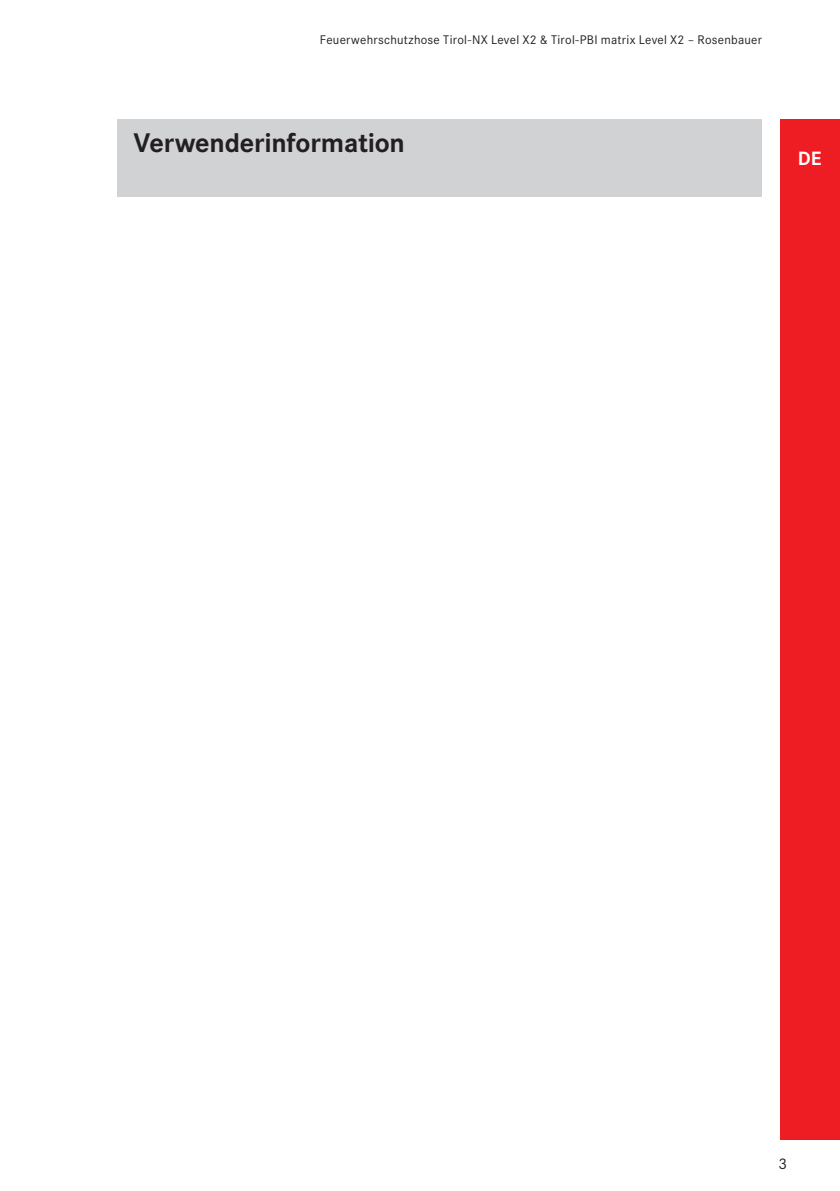
<style>
.page{position:relative;width:840px;height:1191px;background:#fff}
.page>*{position:absolute;margin:0;border:0;box-sizing:border-box;transform-origin:0 0}
.t1{font:700 28px "Corporate S";letter-spacing:-.01em;color:#231f20}
.t2{font:700 20px "Corporate S";color:#fff}
.t3{font:16px "Corporate S";color:#231f20}
.t4{font:13px "Corporate S";letter-spacing:.02em;color:#231f20}
</style>
<div class="page">
<div style="left:118px;top:119px;width:643px;height:77px;background:#d1d2d4"></div>
<div style="left:779px;top:119px;width:60px;height:1021px;background:#ee1d23"></div>
<p class="t4" style="left:319px;top:32px;width:443px">Feuerwehrschutzhose Tirol-NX Level X2 &amp; Tirol-PBI matrix Level X2 – Rosenbauer</p>
<h1 class="t1" style="left:134px;top:127px;width:272px">Verwenderinformation</h1>
<h2 class="t2" style="left:797px;top:147px;width:25px">DE</h2>
<p class="t3" style="left:778px;top:1154px;width:10px">3</p>
</div>
